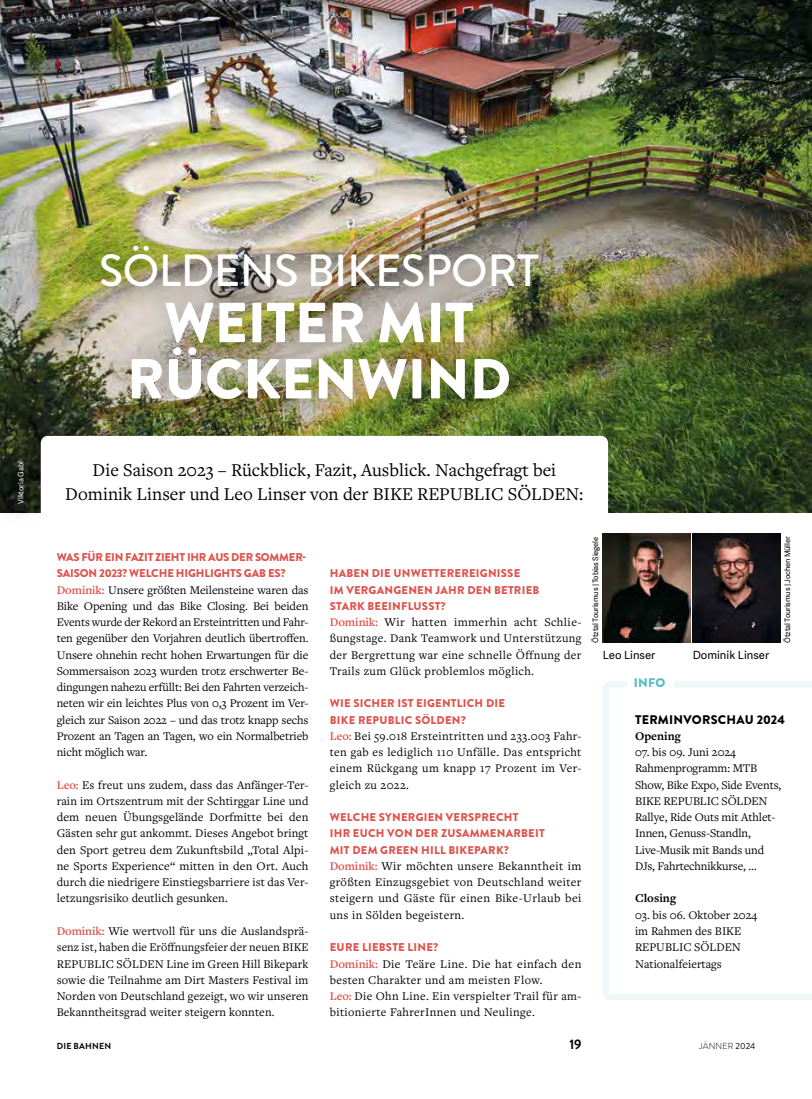
<style>
.page{position:relative;width:812px;height:1099px;background:#fff}
.page>*{position:absolute;margin:0;border:0;box-sizing:border-box;transform-origin:0 0}
.t1{font:900 56.25px/56.2px "Brandon Grotesque";color:#fff;text-align:center}
.t2{font:500 45px "Brandon Grotesque";letter-spacing:-.01em;color:#fff}
.t3{font:18.75px/23.8px "Freight Text Pro";color:#000;text-align:center}
.t4{font:700 13.75px "Brandon Grotesque";color:#000}
.t5{font:900 12.5px "Brandon Grotesque";letter-spacing:.02em;color:#000}
.t6{font:900 12.5px "Brandon Grotesque";color:#54bdbe}
.t7{font:12.25px/16.2px "Freight Text Pro";letter-spacing:.01em;color:#000;text-align:justify}
.t8{font:12.25px/16.2px "Freight Text Pro";letter-spacing:-.01em;color:#000}
.t9{font:12.25px/16.2px "Freight Text Pro";letter-spacing:.03em;color:#000}
.t10{font:700 12.25px "Freight Text Pro";color:#000}
.t11{font:900 11.25px/16.2px "Brandon Grotesque";letter-spacing:.02em;color:#de524c}
.t12{font:900 11.25px/16.2px "Brandon Grotesque";letter-spacing:-.02em;color:#de524c}
.t13{font:11.25px "Adelle Sans";color:#000}
.t14{font:300 8.75px "Brandon Grotesque";letter-spacing:.02em;color:#000}
.t15{font:700 8.75px "Brandon Grotesque";letter-spacing:.02em;color:#000}
.t16{font:7.5px "Adelle Sans";letter-spacing:-.02em;color:#000}
.t17{font:7.5px "Adelle Sans";letter-spacing:-.01em;color:#fff}
.s1{font-weight:600;color:#de524c}
.s2{font-weight:400}
</style>
<div class="page">
<img style="left:0;top:0;width:811px;height:512px">
<div style="left:60px;top:205px;width:517px;height:237px;background:#000;opacity:.32"></div>
<div style="left:0;top:439px;width:47px;height:86px;background:#000;opacity:.75"></div>
<div style="left:41px;top:436px;width:567px;height:92px;background:#fff;border-radius:7px"></div>
<svg style="left:603px;top:682px;width:208px;height:317px"></svg>
<div style="left:626px;top:677px;width:47px;height:18px;background:#fff"></div>
<img style="left:602px;top:533px;width:88px;height:109px">
<img style="left:692px;top:533px;width:87px;height:109px">
<h2 class="t2" style="left:99px;top:239px;width:441px">SÖLDENS BIKESPORT</h2>
<h1 class="t1" style="left:127px;top:295px;width:385px">WEITER MIT<br>RÜCKENWIND</h1>
<p class="t17" style="left:16px;top:503px;width:44px;rotate:-90deg">Viktoria Gabl</p>
<h3 class="t3" style="left:65px;top:457px;width:519px">Die Saison 2023 – Rückblick, Fazit, Ausblick. Nachgefragt bei<br>Dominik Linser und Leo Linser von der BIKE REPUBLIC SÖLDEN:</h3>
<p class="t12" style="left:57px;top:549px;width:251px">WAS FÜR EIN FAZIT ZIEHT IHR AUS DER SOMMER-<br>SAISON 2023? WELCHE HIGHLIGHTS GAB ES?</p>
<p class="t7" style="left:57px;top:581px;width:253px"><span class="s1">Dominik:</span> Unsere größten Meilensteine waren das Bike Opening und das Bike Closing. Bei beiden Events wurde der Rekord an Ersteintritten und Fahr&shy;ten gegenüber den Vorjahren deutlich übertroffen.<br>Unsere ohnehin recht hohen Erwartungen für die Sommersaison 2023 wurden trotz erschwerter Be&shy;dingungen nahezu erfüllt: Bei den Fahrten verzeich&shy;neten wir ein leichtes Plus von 0,3 Prozent im Ver&shy;gleich zur Saison 2022 – und das trotz knapp sechs Prozent an Tagen an Tagen, wo ein Normalbetrieb nicht möglich war.</p>
<p class="t7" style="left:57px;top:776px;width:253px"><span class="s1">Leo:</span> Es freut uns zudem, dass das Anfänger-Ter&shy;rain im Ortszentrum mit der Schtirggar Line und dem neuen Übungsgelände Dorfmitte bei den Gästen sehr gut ankommt. Dieses Angebot bringt den Sport getreu dem Zukunftsbild „Total Alpi&shy;ne Sports Experience“ mitten in den Ort. Auch durch die niedrigere Einstiegsbarriere ist das Ver&shy;letzungsrisiko deutlich gesunken.</p>
<p class="t7" style="left:57px;top:922px;width:253px"><span class="s1">Dominik:</span> Wie wertvoll für uns die Auslandsprä&shy;senz ist, haben die Eröffnungsfeier der neuen BIKE REPUBLIC SÖLDEN Line im Green Hill Bikepark sowie die Teilnahme am Dirt Masters Festival im Norden von Deutschland gezeigt, wo wir unseren Bekanntheitsgrad weiter steigern konnten.</p>
<p class="t11" style="left:330px;top:565px;width:211px">HABEN DIE UNWETTEREREIGNISSE<br>IM VERGANGENEN JAHR DEN BETRIEB<br>STARK BEEINFLUSST?</p>
<p class="t7" style="left:330px;top:613px;width:253px"><span class="s1">Dominik:</span> Wir hatten immerhin acht Schlie&shy;ßungstage. Dank Teamwork und Unterstützung der Bergrettung war eine schnelle Öffnung der Trails zum Glück problemlos möglich.</p>
<p class="t11" style="left:330px;top:695px;width:177px">WIE SICHER IST EIGENTLICH DIE<br>BIKE REPUBLIC SÖLDEN?</p>
<p class="t7" style="left:330px;top:727px;width:253px"><span class="s1">Leo:</span> Bei 59.018 Ersteintritten und 233.003 Fahr&shy;ten gab es lediglich 110 Unfälle. Das entspricht einem Rückgang um knapp 17 Prozent im Ver&shy;gleich zu 2022.</p>
<p class="t11" style="left:330px;top:809px;width:216px">WELCHE SYNERGIEN VERSPRECHT<br>IHR EUCH VON DER ZUSAMMENARBEIT<br>MIT DEM GREEN HILL BIKEPARK?</p>
<p class="t7" style="left:330px;top:857px;width:253px"><span class="s1">Dominik:</span> Wir möchten unsere Bekanntheit im größten Einzugsgebiet von Deutschland weiter steigern und Gäste für einen Bike-Urlaub bei uns in Sölden begeistern.</p>
<p class="t11" style="left:330px;top:939px;width:110px">EURE LIEBSTE LINE?</p>
<p class="t9" style="left:330px;top:955px;width:253px"><span class="s1">Dominik:</span> Die Teäre Line. Die hat einfach den besten Charakter und am meisten Flow.<br><span class="s1">Leo:</span> Die Ohn Line. Ein verspielter Trail für am&shy;bitionierte FahrerInnen und Neulinge.</p>
<p class="t16" style="left:591px;top:642px;width:107px;rotate:-90deg">Ötztal Tourismus | Tobias Siegele</p>
<p class="t16" style="left:783px;top:642px;width:108px;rotate:-90deg">Ötztal Tourismus | Jochen Müller</p>
<p class="t13" style="left:602px;top:648px;width:54px">Leo Linser</p>
<p class="t13" style="left:692px;top:648px;width:78px">Dominik Linser</p>
<p class="t6" style="left:633px;top:673px;width:33px">INFO</p>
<p class="t5" style="left:635px;top:710px;width:151px">TERMINVORSCHAU 2024</p>
<p class="t10" style="left:635px;top:727px;width:47px">Opening</p>
<p class="t8" style="left:635px;top:743px;width:148px">07. bis 09. Juni 2024<br>Rahmenprogramm: MTB<br>Show, Bike Expo, Side Events,<br>BIKE REPUBLIC SÖLDEN<br>Rallye, Ride Outs mit Athlet-<br>Innen, Genuss-Standln,<br>Live-Musik mit Bands und<br>DJs, Fahrtechnikkurse, …</p>
<p class="t10" style="left:635px;top:890px;width:42px">Closing</p>
<p class="t7" style="left:635px;top:906px;width:124px;text-align:left">03. bis 06. Oktober 2024 im Rahmen des BIKE<br>REPUBLIC SÖLDEN<br>Nationalfeiertags</p>
<p class="t15" style="left:57px;top:1039px;width:56px">DIE BAHNEN</p>
<p class="t4" style="left:569px;top:1034px;width:14px">19</p>
<p class="t14" style="left:699px;top:1039px;width:58px">JÄNNER <span class="s2">2024</span></p>
</div>
